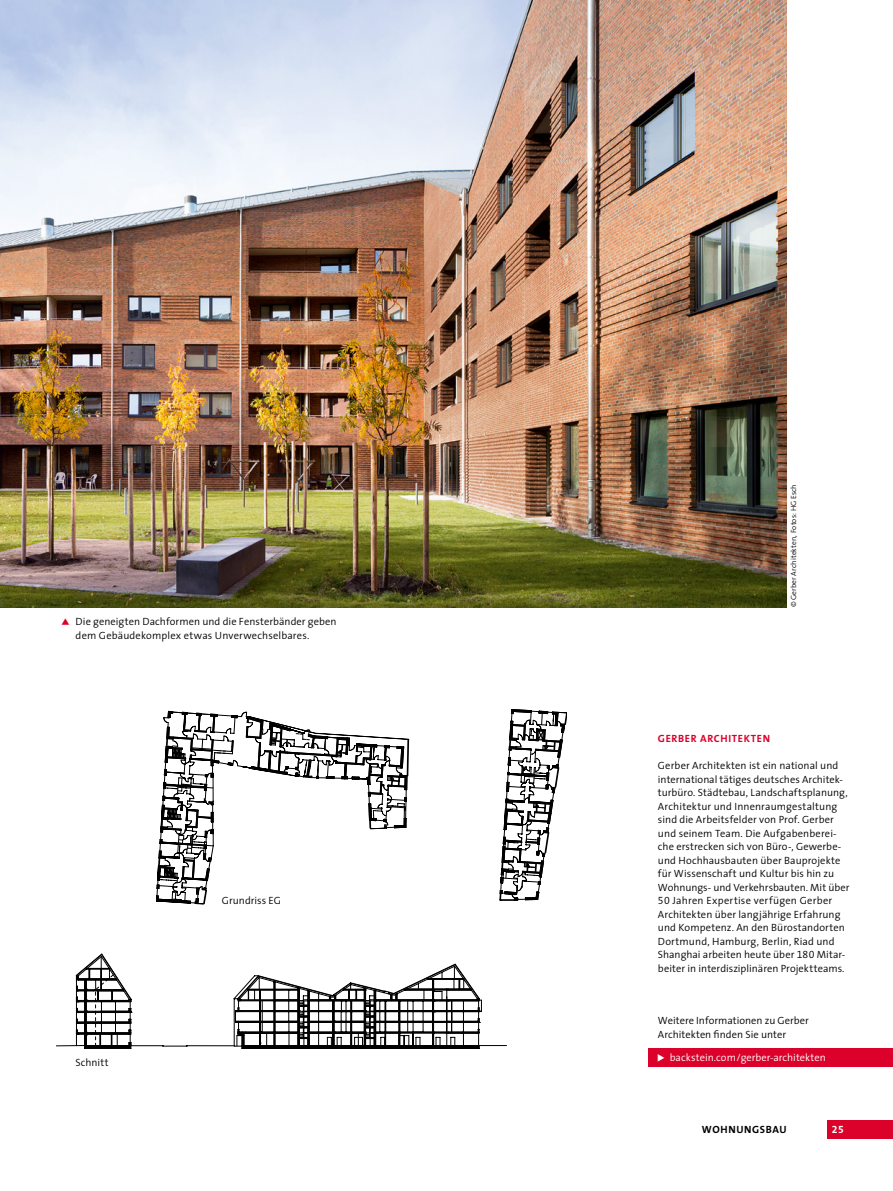
<style>
.page{position:relative;width:893px;height:1191px;background:#fff}
.page>*{position:absolute;margin:0;border:0;box-sizing:border-box;transform-origin:0 0}
.t1{font:300 10.5px/13.5px "The Sans";letter-spacing:.01em;color:#000}
.t2{font:300 10.5px "The Sans";letter-spacing:.005em;color:#fff}
.t3{font:700 10.5px "The Sans";letter-spacing:.065em;color:#db012a}
.t4{font:700 10.5px "The Sans";letter-spacing:.06em;color:#000}
.t5{font:10.5px "The Sans Bold Expert";color:#fff}
.t6{font:300 7.5px "The Sans";letter-spacing:.01em;color:#000}
.s1{font-family:"The Sans Semi Light Expert";font-weight:400}
</style>
<div class="page">
<div style="left:828px;top:1120px;width:65px;height:18px;background:#db012a"></div>
<svg style="left:156px;top:709px;width:411px;height:195px"></svg>
<svg style="left:170px;top:738px;width:379px;height:139px"></svg>
<img style="left:0;top:0;width:786px;height:607px">
<div style="left:649px;top:1048px;width:244px;height:18px;background:#db012a"></div>
<svg style="left:56px;top:954px;width:451px;height:95px"></svg>
<p class="t1" style="left:76px;top:614px;width:262px">Die geneigten Dachformen und die Fensterbänder geben dem Gebäudekomplex etwas Unverwechselbares.</p>
<p class="t1" style="left:75px;top:1055px;width:35px">Schnitt</p>
<p class="t1" style="left:222px;top:893px;width:61px">Grundriss EG</p>
<p class="t6" style="left:787px;top:607px;width:124px;rotate:-90deg">© Gerber Architekten, Fotos: HG Esch</p>
<p class="t3" style="left:658px;top:730px;width:114px">GERBER ARCHITEKTEN</p>
<p class="t1" style="left:658px;top:758px;width:193px">Gerber Architekten ist ein national und international tätiges deutsches Architek&shy;turbüro. Städtebau, Landschaftsplanung, Architektur und Innenraumgestaltung sind die Arbeitsfelder von Prof. Gerber und seinem Team. Die Aufgabenberei&shy;che erstrecken sich von Büro-, Gewerbe&shy;und Hochhausbauten über Bauprojekte für Wissenschaft und Kultur bis hin zu Wohnungs- und Verkehrsbauten. Mit über <span class="s1">50</span> Jahren Expertise verfügen Gerber Architekten über langjährige Erfahrung und Kompetenz. An den Bürostandorten Dortmund, Hamburg, Berlin, Riad und Shanghai arbeiten heute über <span class="s1">180</span> Mitar&shy;beiter in interdisziplinären Projektteams.</p>
<p class="t1" style="left:658px;top:1013px;width:152px">Weitere Informationen zu Gerber<br>Architekten finden Sie unter</p>
<p class="t2" style="left:657px;top:1049px;width:170px">◆ backstein.com/gerber-architekten</p>
<p class="t4" style="left:702px;top:1120px;width:86px">WOHNUNGSBAU</p>
<p class="t5" style="left:832px;top:1120px;width:14px">25</p>
</div>
